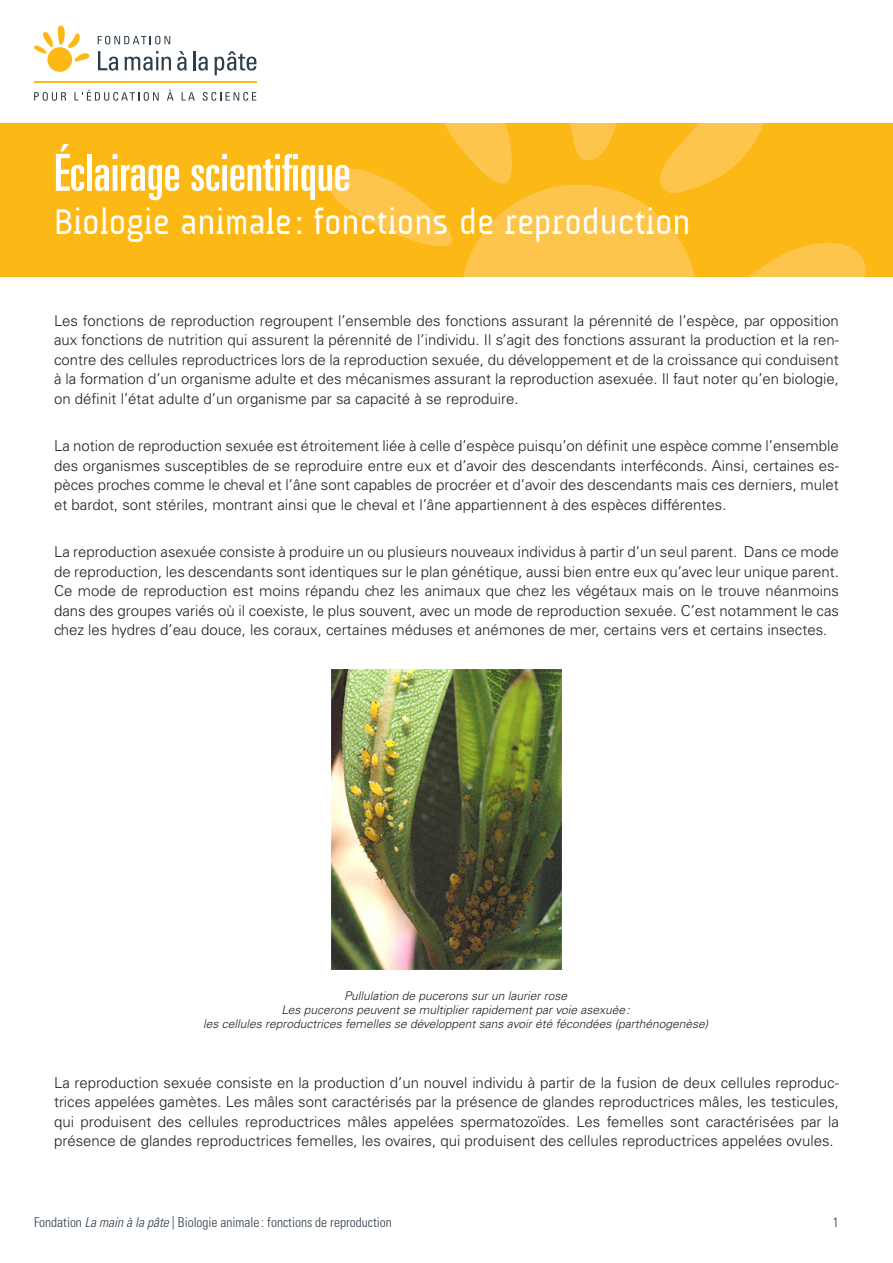
<style>
.page{position:relative;width:893px;height:1263px;background:#fff}
.page>*{position:absolute;margin:0;border:0;box-sizing:border-box;transform-origin:0 0}
.Rappel_titre_brochur{font:ultra-condensed 51px "Univers LT Std";color:#fff}
.Grand_titre{font:36px "A Udimat";color:#fff}
.Texte_justifié{font:300 15px/19.5px "Univers LT Std";color:#231f20;text-align:justify}
.t1{font:300 condensed 13.5px "Univers LT Std";color:#2e3d48}
.Légendes{font:italic 300 12px "Univers LT Std";color:#231f20}
.s1{font-style:italic}
</style>
<div class="page">
<div style="left:0;top:123px;width:893px;height:154px;background:#fcb814"></div>
<svg style="left:330px;top:123px;width:536px;height:154px"></svg>
<svg style="left:98px;top:36px;width:72px;height:8px"></svg>
<svg style="left:98px;top:51px;width:20px;height:20px"></svg>
<svg style="left:125px;top:51px;width:46px;height:20px"></svg>
<svg style="left:177px;top:51px;width:10px;height:20px"></svg>
<svg style="left:193px;top:51px;width:15px;height:20px"></svg>
<svg style="left:215px;top:51px;width:41px;height:24px"></svg>
<hr style="left:34px;top:81px;width:222px;height:1px;background:#fcb814">
<svg style="left:34px;top:92px;width:32px;height:9px"></svg>
<svg style="left:74px;top:90px;width:85px;height:11px"></svg>
<svg style="left:167px;top:90px;width:7px;height:11px"></svg>
<svg style="left:182px;top:92px;width:13px;height:9px"></svg>
<svg style="left:203px;top:92px;width:53px;height:9px"></svg>
<svg style="left:34px;top:26px;width:56px;height:46px"></svg>
<img style="left:331px;top:670px;width:230px;height:300px">
<p class="Rappel_titre_brochur" style="left:54px;top:144px;width:298px">Éclairage scientifique</p>
<p class="Grand_titre" style="left:54px;top:201px;width:638px">Biologie animale : fonctions de reproduction</p>
<p class="Texte_justifié" style="left:54px;top:310px;width:786px">Les fonctions de reproduction regroupent l’ensemble des fonctions assurant la pérennité de l’espèce, par opposition aux fonctions de nutrition qui assurent la pérennité de l’individu. Il s’agit des fonctions assurant la production et la ren&shy;contre des cellules reproductrices lors de la reproduction sexuée, du développement et de la croissance qui conduisent à la formation d’un organisme adulte et des mécanismes assurant la reproduction asexuée. Il faut noter qu’en biologie, on définit l’état adulte d’un organisme par sa capacité à se reproduire.</p>
<p class="Texte_justifié" style="left:54px;top:436px;width:786px">La notion de reproduction sexuée est étroitement liée à celle d’espèce puisqu’on définit une espèce comme l’ensemble des organismes susceptibles de se reproduire entre eux et d’avoir des descendants interféconds. Ainsi, certaines es&shy;pèces proches comme le cheval et l’âne sont capables de procréer et d’avoir des descendants mais ces derniers, mulet et bardot, sont stériles, montrant ainsi que le cheval et l’âne appartiennent à des espèces différentes.</p>
<p class="Texte_justifié" style="left:54px;top:542px;width:786px">La reproduction asexuée consiste à produire un ou plusieurs nouveaux individus à partir d’un seul parent. Dans ce mode de reproduction, les descendants sont identiques sur le plan génétique, aussi bien entre eux qu’avec leur unique parent.<br>Ce mode de reproduction est moins répandu chez les animaux que chez les végétaux mais on le trouve néanmoins dans des groupes variés où il coexiste, le plus souvent, avec un mode de reproduction sexuée. C’est notamment le cas chez les hydres d’eau douce, les coraux, certaines méduses et anémones de mer, certains vers et certains insectes.</p>
<p class="Légendes" style="left:344px;top:988px;width:225px">Pullulation de pucerons sur un laurier rose</p>
<p class="Légendes" style="left:281px;top:1002px;width:350px">Les pucerons peuvent se multiplier rapidement par voie asexuée:</p>
<p class="Légendes" style="left:203px;top:1017px;width:506px">les cellules reproductrices femelles se développent sans avoir été fécondées (parthénogenèse)</p>
<p class="Texte_justifié" style="left:54px;top:1073px;width:786px">La reproduction sexuée consiste en la production d’un nouvel individu à partir de la fusion de deux cellules reproduc&shy;trices appelées gamètes. Les mâles sont caractérisés par la présence de glandes reproductrices mâles, les testicules, qui produisent des cellules reproductrices mâles appelées spermatozoïdes. Les femelles sont caractérisées par la présence de glandes reproductrices femelles, les ovaires, qui produisent des cellules reproductrices appelées ovules.</p>
<p class="t1" style="left:34px;top:1214px;width:359px">Fondation <span class="s1">La main à la pâte</span> | Biologie animale : fonctions de reproduction</p>
<p class="t1" style="left:833px;top:1214px;width:7px">1</p>
</div>
